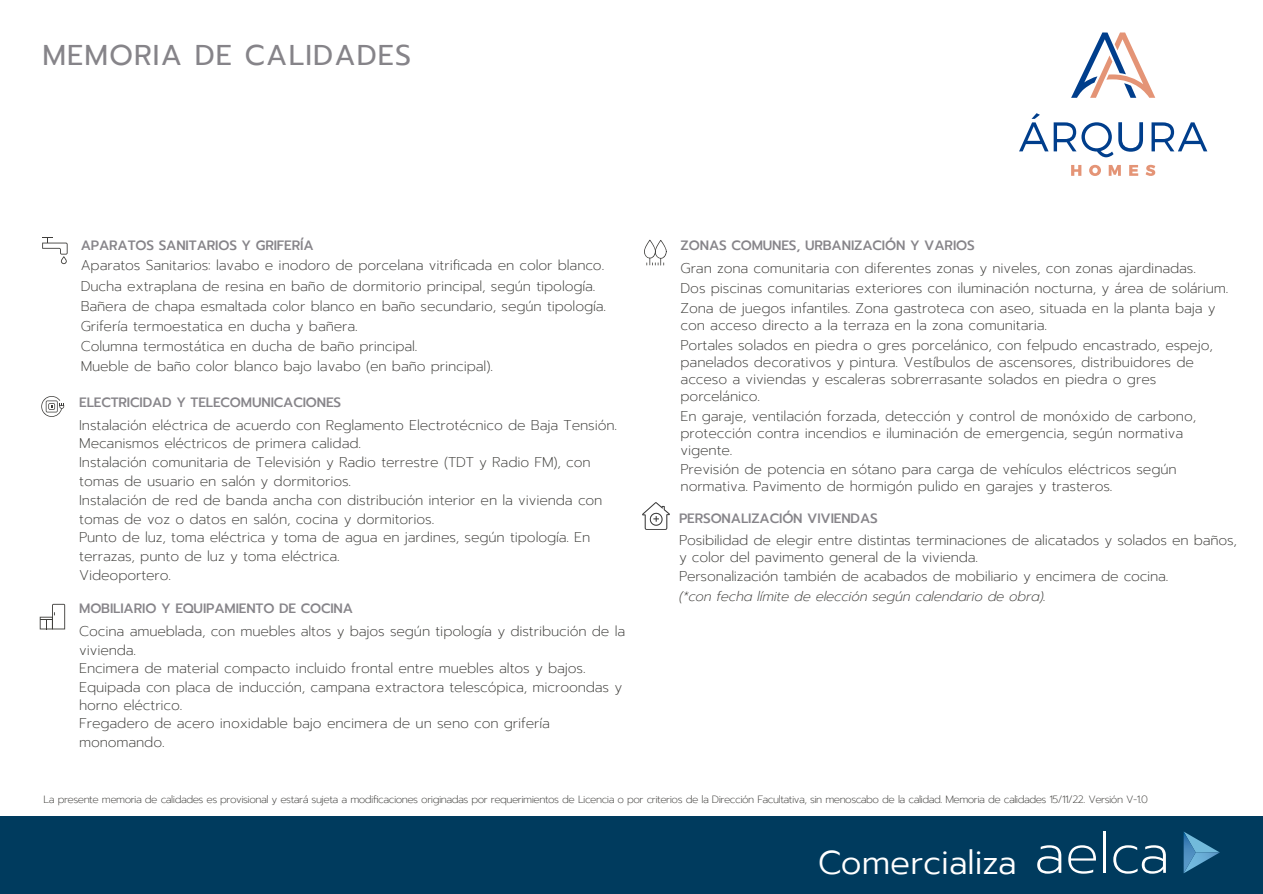
<style>
.page{position:relative;width:1263px;height:894px;background:#fff}
.page>*{position:absolute;margin:0;border:0;box-sizing:border-box;transform-origin:0 0}
.t1{font:300 33px "Prompt";color:#fff}
.t2{font:28.5px "Prompt";letter-spacing:.04em;color:#868489}
.t3{font:200 14.1px/18.8px "Prompt";letter-spacing:-.01em;color:#3e3d3a}
.t4{font:500 13.5px "Prompt";letter-spacing:-.01em;color:#868489}
.t5{font:italic 200 13.5px "Prompt";letter-spacing:-.015em;color:#3e3d3a}
.t6{font:200 10.5px "Prompt";letter-spacing:-.05em;color:#3e3d3a}
</style>
<div class="page">
<div style="left:0;top:815px;width:1263px;height:78px;background:#003b5e"></div>
<svg style="left:1037px;top:845px;width:24px;height:28px"></svg>
<svg style="left:1068px;top:845px;width:28px;height:28px"></svg>
<hr style="left:1103px;top:831px;width:3px;height:41px;background:#fff">
<svg style="left:1113px;top:845px;width:53px;height:28px"></svg>
<svg style="left:1184px;top:832px;width:36px;height:41px"></svg>
<svg style="left:644px;top:240px;width:23px;height:25px"></svg>
<svg style="left:40px;top:603px;width:25px;height:26px"></svg>
<svg style="left:41px;top:396px;width:23px;height:21px"></svg>
<svg style="left:42px;top:237px;width:26px;height:27px"></svg>
<svg style="left:1089px;top:165px;width:12px;height:11px"></svg>
<svg style="left:1109px;top:165px;width:12px;height:11px"></svg>
<svg style="left:1129px;top:165px;width:9px;height:11px"></svg>
<svg style="left:1146px;top:165px;width:9px;height:11px"></svg>
<svg style="left:1019px;top:113px;width:124px;height:44px"></svg>
<svg style="left:1152px;top:122px;width:55px;height:29px"></svg>
<svg style="left:1071px;top:32px;width:84px;height:66px"></svg>
<svg style="left:1071px;top:165px;width:10px;height:11px"></svg>
<img style="left:643px;top:502px;width:26px;height:27px">
<h2 class="t2" style="left:42px;top:34px;width:370px">MEMORIA DE CALIDADES</h2>
<p class="t4" style="left:81px;top:236px;width:235px">APARATOS SANITARIOS Y GRIFERÍA</p>
<p class="t3" style="left:81px;top:255px;width:527px;line-height:20.2px">Aparatos Sanitarios: lavabo e inodoro de porcelana vitrificada en color blanco.<br>Ducha extraplana de resina en baño de dormitorio principal, según tipología.<br>Bañera de chapa esmaltada color blanco en baño secundario, según tipología.<br>Grifería termoestatica en ducha y bañera.<br>Columna termostática en ducha de baño principal.<br>Mueble de baño color blanco bajo lavabo (en baño principal).</p>
<p class="t4" style="left:79px;top:392px;width:264px">ELECTRICIDAD Y TELECOMUNICACIONES</p>
<p class="t3" style="left:79px;top:415px;width:539px">Instalación eléctrica de acuerdo con Reglamento Electrotécnico de Baja Tensión.<br>Mecanismos eléctricos de primera calidad.<br>Instalación comunitaria de Televisión y Radio terrestre (TDT y Radio FM), con tomas de usuario en salón y dormitorios.<br>Instalación de red de banda ancha con distribución interior en la vivienda con tomas de voz o datos en salón, cocina y dormitorios.<br>Punto de luz, toma eléctrica y toma de agua en jardines, según tipología. En terrazas, punto de luz y toma eléctrica.<br>Videoportero.</p>
<p class="t4" style="left:79px;top:599px;width:275px">MOBILIARIO Y EQUIPAMIENTO DE COCINA</p>
<p class="t3" style="left:79px;top:622px;width:548px">Cocina amueblada, con muebles altos y bajos según tipología y distribución de la vivienda.<br>Encimera de material compacto incluido frontal entre muebles altos y bajos.<br>Equipada con placa de inducción, campana extractora telescópica, microondas y horno eléctrico.<br>Fregadero de acero inoxidable bajo encimera de un seno con grifería monomando.</p>
<p class="t4" style="left:681px;top:236px;width:296px">ZONAS COMUNES, URBANIZACIÓN Y VARIOS</p>
<p class="t3" style="left:681px;top:258px;width:549px;line-height:20px">Gran zona comunitaria con diferentes zonas y niveles, con zonas ajardinadas.<br>Dos piscinas comunitarias exteriores con iluminación nocturna, y área de solárium.<br>Zona de juegos infantiles. Zona gastroteca con aseo, situada en la planta baja y</p>
<p class="t3" style="left:681px;top:315px;width:534px;line-height:20px">con acceso directo a la terraza en la zona comunitaria.<br>Portales solados en piedra o gres porcelánico, con felpudo encastrado, espejo,</p>
<p class="t3" style="left:681px;top:353px;width:515px;line-height:17px">panelados decorativos y pintura. Vestíbulos de ascensores, distribuidores de acceso a viviendas y escaleras sobrerrasante solados en piedra o gres porcelánico.</p>
<p class="t3" style="left:681px;top:407px;width:517px;line-height:17px">En garaje, ventilación forzada, detección y control de monóxido de carbono, protección contra incendios e iluminación de emergencia, según normativa vigente.</p>
<p class="t3" style="left:681px;top:461px;width:498px;line-height:17px">Previsión de potencia en sótano para carga de vehículos eléctricos según normativa. Pavimento de hormigón pulido en garajes y trasteros.</p>
<p class="t4" style="left:679px;top:509px;width:200px">PERSONALIZACIÓN VIVIENDAS</p>
<p class="t3" style="left:679px;top:531px;width:559px;line-height:17px">Posibilidad de elegir entre distintas terminaciones de alicatados y solados en baños, y color del pavimento general de la vivienda.</p>
<p class="t3" style="left:679px;top:567px;width:491px">Personalización también de acabados de mobiliario y encimera de cocina.</p>
<p class="t5" style="left:679px;top:586px;width:368px">(*con fecha límite de elección según calendario de obra).</p>
<p class="t6" style="left:44px;top:791px;width:1106px">La presente memoria de calidades es provisional y estará sujeta a modificaciones originadas por requerimientos de Licencia o por criterios de la Dirección Facultativa, sin menoscabo de la calidad. Memoria de calidades 15/11/22. Versión V-1.0</p>
<h1 class="t1" style="left:818px;top:839px;width:200px">Comercializa</h1>
</div>
